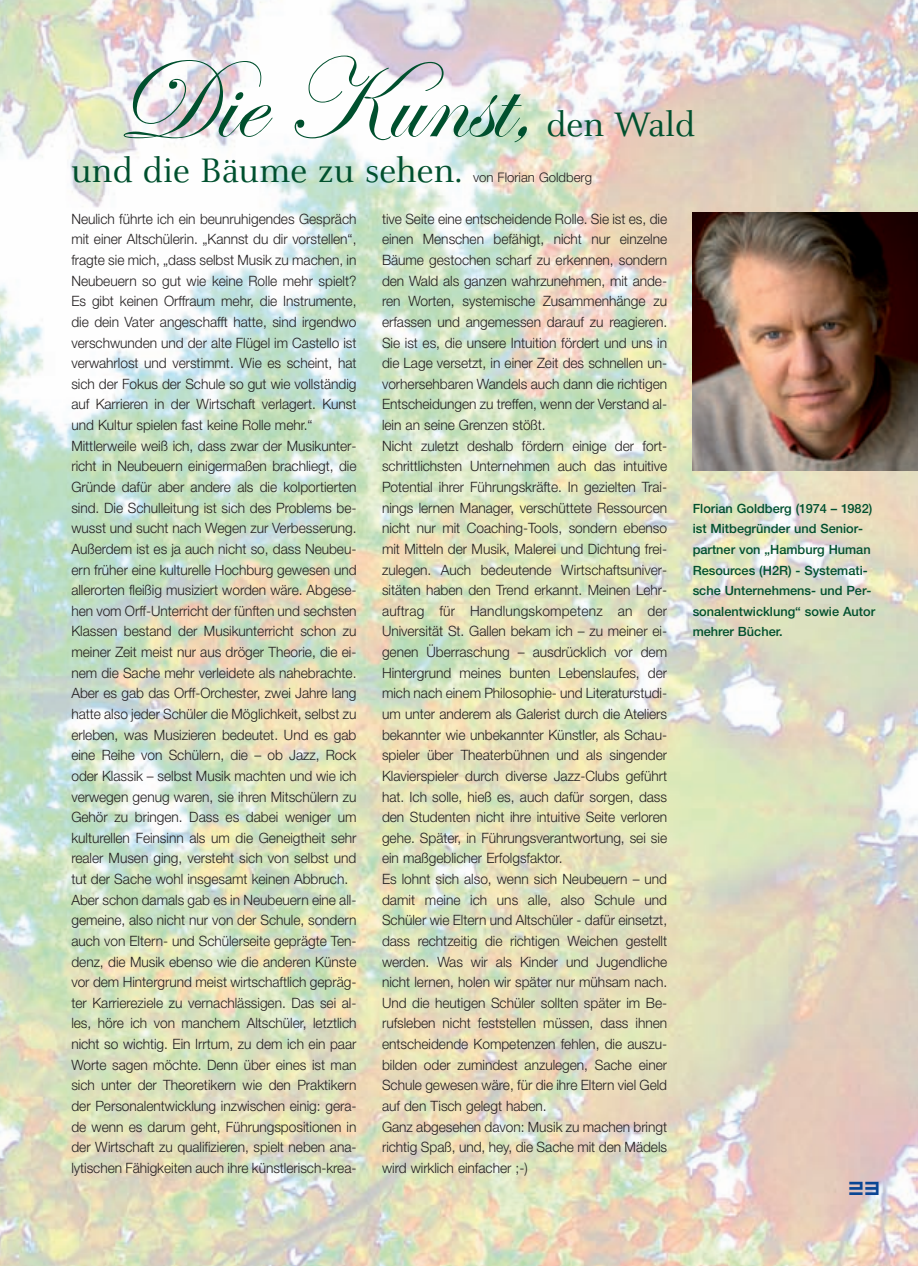
<style>
.page{position:relative;width:918px;height:1266px;background:#fff}
.page>*{position:absolute;margin:0;border:0;box-sizing:border-box;transform-origin:0 0}
.t1{font:115.5px "Edwardian Script ITC";color:#00502e}
.t2{font:37.5px "Celeste";color:#00502e}
.t3{font:16.5px "Kryptic Plain";color:#094594}
.t4{font:300 14.25px/20.7px "Helvetica Neue";letter-spacing:-.005em;color:#231f20;scale:.96 1}
.t5{font:300 13.2px "Helvetica Neue";color:#231f20}
.t6{font:500 12.75px/20.5px "Helvetica Neue";color:#00502e}
</style>
<div class="page">
<img style="left:0;top:0;width:917px;height:1266px">
<p class="t1" style="left:116px;top:28px;width:420px">Die Kunst,</p>
<p class="t2" style="left:546px;top:109px;width:150px">den Wald</p>
<p class="t2" style="left:71px;top:156px;width:392px">und die Bäume zu sehen.</p>
<p class="t5" style="left:473px;top:173px;width:121px">von Florian Goldberg</p>
<p class="t4" style="left:71px;top:210px;width:298px">Neulich führte ich ein beunruhigendes Gespräch mit einer Altschülerin. „Kannst du dir vorstellen“, fragte sie mich, „dass selbst Musik zu machen, in Neubeuern so gut wie keine Rolle mehr spielt?<br>Es gibt keinen Orffraum mehr, die Instrumente, die dein Vater angeschafft hatte, sind irgendwo verschwunden und der alte Flügel im Castello ist verwahrlost und verstimmt. Wie es scheint, hat sich der Fokus der Schule so gut wie vollständig auf Karrieren in der Wirtschaft verlagert. Kunst und Kultur spielen fast keine Rolle mehr.“ Mittlerweile weiß ich, dass zwar der Musikunter&shy;richt in Neubeuern einigermaßen brachliegt, die Gründe dafür aber andere als die kolportierten sind. Die Schulleitung ist sich des Problems be&shy;wusst und sucht nach Wegen zur Verbesserung.<br>Außerdem ist es ja auch nicht so, dass Neubeu&shy;ern früher eine kulturelle Hochburg gewesen und allerorten fleißig musiziert worden wäre. Abgese&shy;hen vom Orff-Unterricht der fünften und sechsten Klassen bestand der Musikunterricht schon zu meiner Zeit meist nur aus dröger Theorie, die ei&shy;nem die Sache mehr verleidete als nahebrachte.<br>Aber es gab das Orff-Orchester, zwei Jahre lang hatte also jeder Schüler die Möglichkeit, selbst zu erleben, was Musizieren bedeutet. Und es gab eine Reihe von Schülern, die – ob Jazz, Rock oder Klassik – selbst Musik machten und wie ich verwegen genug waren, sie ihren Mitschülern zu Gehör zu bringen. Dass es dabei weniger um kulturellen Feinsinn als um die Geneigtheit sehr realer Musen ging, versteht sich von selbst und tut der Sache wohl insgesamt keinen Abbruch.<br>Aber schon damals gab es in Neubeuern eine all&shy;gemeine, also nicht nur von der Schule, sondern auch von Eltern- und Schülerseite geprägte Ten&shy;denz, die Musik ebenso wie die anderen Künste vor dem Hintergrund meist wirtschaftlich gepräg&shy;ter Karriereziele zu vernachlässigen. Das sei al&shy;les, höre ich von manchem Altschüler, letztlich nicht so wichtig. Ein Irrtum, zu dem ich ein paar Worte sagen möchte. Denn über eines ist man sich unter der Theoretikern wie den Praktikern der Personalentwicklung inzwischen einig: gera&shy;de wenn es darum geht, Führungspositionen in der Wirtschaft zu qualifizieren, spielt neben ana&shy;lytischen Fähigkeiten auch ihre künstlerisch-krea-</p>
<p class="t4" style="left:382px;top:210px;width:298px">tive Seite eine entscheidende Rolle. Sie ist es, die einen Menschen befähigt, nicht nur einzelne Bäume gestochen scharf zu erkennen, sondern den Wald als ganzen wahrzunehmen, mit ande&shy;ren Worten, systemische Zusammenhänge zu erfassen und angemessen darauf zu reagieren.<br>Sie ist es, die unsere Intuition fördert und uns in die Lage versetzt, in einer Zeit des schnellen un&shy;vorhersehbaren Wandels auch dann die richtigen Entscheidungen zu treffen, wenn der Verstand al&shy;lein an seine Grenzen stößt.<br>Nicht zuletzt deshalb fördern einige der fort&shy;schrittlichsten Unternehmen auch das intuitive Potential ihrer Führungskräfte. In gezielten Trai&shy;nings lernen Manager, verschüttete Ressourcen nicht nur mit Coaching-Tools, sondern ebenso mit Mitteln der Musik, Malerei und Dichtung frei&shy;zulegen. Auch bedeutende Wirtschaftsuniver&shy;sitäten haben den Trend erkannt. Meinen Lehr&shy;auftrag für Handlungskompetenz an der Universität St. Gallen bekam ich – zu meiner ei&shy;genen Überraschung – ausdrücklich vor dem Hintergrund meines bunten Lebenslaufes, der mich nach einem Philosophie- und Literaturstudi&shy;um unter anderem als Galerist durch die Ateliers bekannter wie unbekannter Künstler, als Schau&shy;spieler über Theaterbühnen und als singender Klavierspieler durch diverse Jazz-Clubs geführt hat. Ich solle, hieß es, auch dafür sorgen, dass den Studenten nicht ihre intuitive Seite verloren gehe. Später, in Führungsverantwortung, sei sie ein maßgeblicher Erfolgsfaktor.<br>Es lohnt sich also, wenn sich Neubeuern – und damit meine ich uns alle, also Schule und Schüler wie Eltern und Altschüler - dafür einsetzt, dass rechtzeitig die richtigen Weichen gestellt werden. Was wir als Kinder und Jugendliche nicht lernen, holen wir später nur mühsam nach.<br>Und die heutigen Schüler sollten später im Be&shy;rufsleben nicht feststellen müssen, dass ihnen entscheidende Kompetenzen fehlen, die auszu&shy;bilden oder zumindest anzulegen, Sache einer Schule gewesen wäre, für die ihre Eltern viel Geld auf den Tisch gelegt haben.<br>Ganz abgesehen davon: Musik zu machen bringt richtig Spaß, und, hey, die Sache mit den Mädels wird wirklich einfacher ;-)</p>
<p class="t6" style="left:692px;top:499px;width:184px">Florian Goldberg (1974 – 1982) ist Mitbegründer und Senior&shy;partner von „Hamburg Human<br>Resources (H2R) - Systemati&shy;sche Unternehmens- und Per&shy;sonalentwicklung“ sowie Autor mehrer Bücher.</p>
<p class="t3" style="left:848px;top:1179px;width:33px">23</p>
</div>
